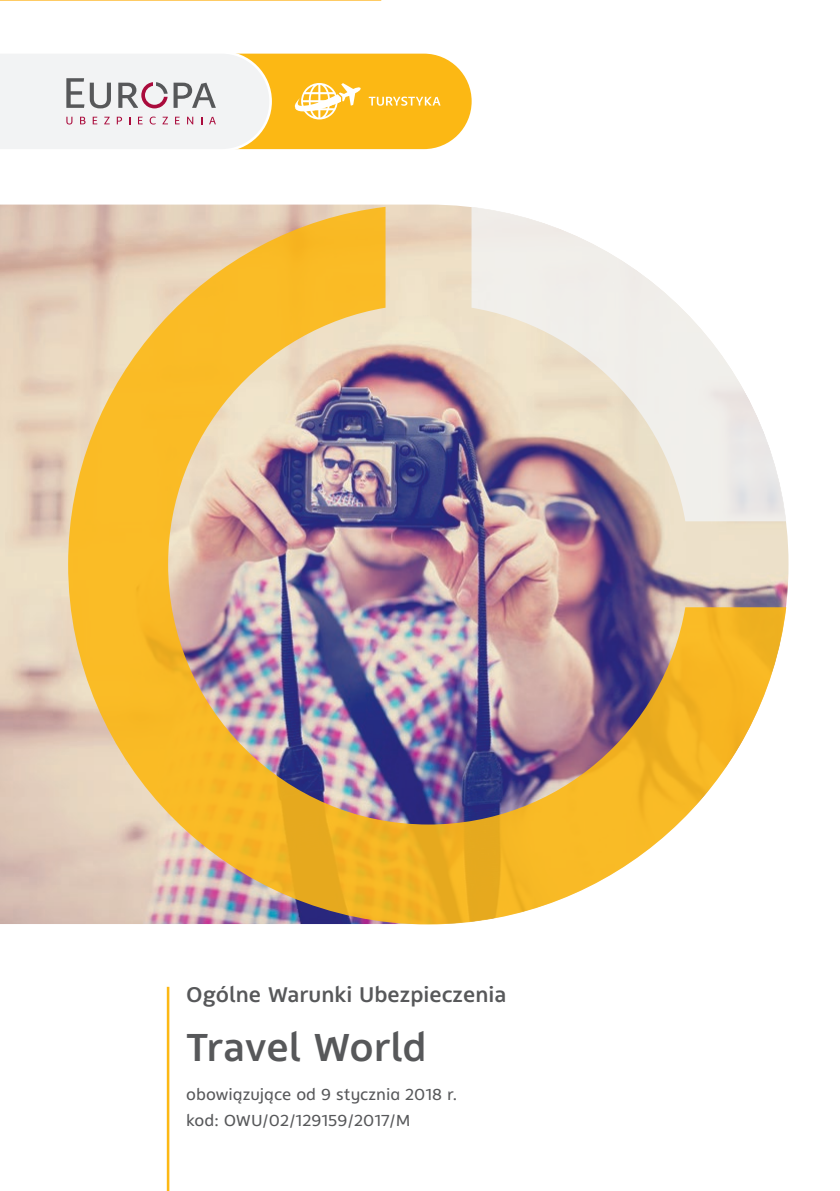
<style>
.page{position:relative;width:840px;height:1191px;background:#fff}
.page>*{position:absolute;margin:0;border:0;box-sizing:border-box;transform-origin:0 0}
.Nazwa_Ubezpieczenia{font:500 44px "Bale";color:#57585a}
.T1{font:500 24px "Bale";color:#57585a}
.T2{font:18px "Bale";color:#57585a}
.kod_OWU{font:18px "Bale";color:#57585a}
</style>
<div class="page">
<hr style="left:167px;top:986px;width:2px;height:205px;background:#fcb814">
<img style="left:0;top:204px;width:788px;height:720px">
<img style="left:68px;top:207px;width:717px;height:717px">
<svg style="left:0;top:53px;width:471px;height:97px"></svg>
<svg style="left:0;top:0;width:381px;height:1px"></svg>
<p class="T1" style="left:186px;top:981px;width:321px">Ogólne Warunki Ubezpieczenia</p>
<p class="Nazwa_Ubezpieczenia" style="left:186px;top:1023px;width:242px">Travel World</p>
<p class="T2" style="left:186px;top:1084px;width:272px">obowiązujące od 9 stycznia 2018 r.</p>
<p class="kod_OWU" style="left:186px;top:1110px;width:225px">kod: OWU/02/129159/2017/M</p>
</div>
